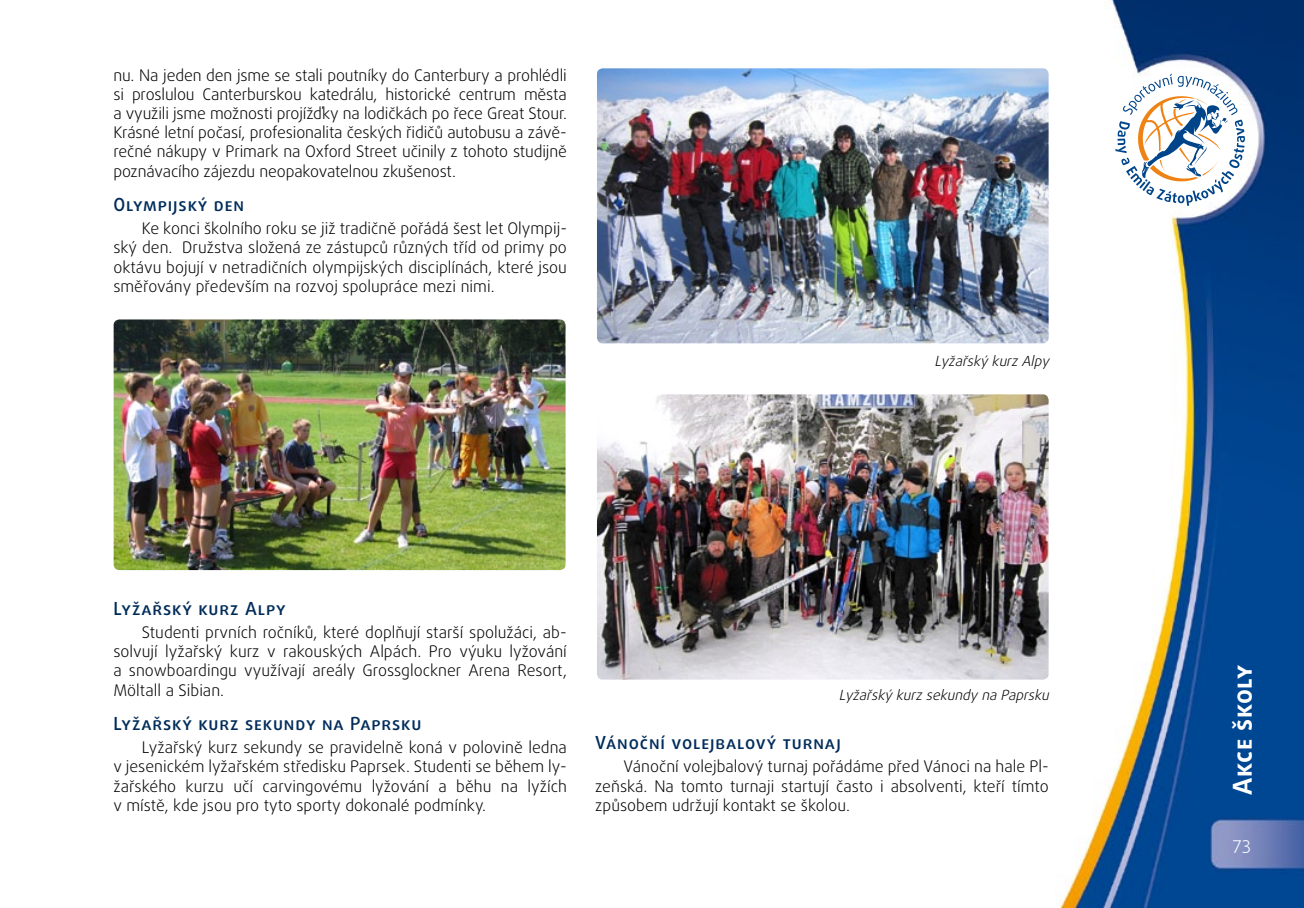
<style>
.page{position:relative;width:1304px;height:908px;background:#fff}
.page>*{position:absolute;margin:0;border:0;box-sizing:border-box;transform-origin:0 0}
.t1{font:700 26px "Daxline Pro";letter-spacing:.025em;color:#fff}
.t2{font:500 18px "Daxline Pro";letter-spacing:.05em;color:#002c5a}
.t3{font:300 18px "Daxline Pro";color:#fff}
.t4{font:300 16px/19.2px "Daxline Pro";color:#000;text-align:justify}
.t5{font:italic 300 14px "Daxline Pro";color:#000}
</style>
<div class="page">
<img style="left:113px;top:0;width:1191px;height:907px">
<svg style="left:1115px;top:74px;width:130px;height:132px"></svg>
<img style="left:114px;top:319px;width:452px;height:251px">
<img style="left:597px;top:68px;width:452px;height:275px">
<img style="left:597px;top:394px;width:452px;height:285px">
<p class="t4" style="left:113px;top:65px;width:455px">nu. Na jeden den jsme se stali poutníky do Canterbury a prohlédli si proslulou Canterburskou katedrálu, historické centrum města a využili jsme možnosti projížďky na lodičkách po řece Great Stour.<br>Krásné letní počasí, profesionalita českých řidičů autobusu a závě&shy;rečné nákupy v Primark na Oxford Street učinily z tohoto studijně poznávacího zájezdu neopakovatelnou zkušenost.</p>
<p class="t2" style="left:113px;top:192px;width:132px">Olympijský den</p>
<p class="t4" style="left:113px;top:219px;width:455px;text-indent:28px">Ke konci školního roku se již tradičně pořádá šest let Olympij&shy;ský den. Družstva složená ze zástupců různých tříd od primy po oktávu bojují v netradičních olympijských disciplínách, které jsou směřovány především na rozvoj spolupráce mezi nimi.</p>
<p class="t5" style="left:935px;top:351px;width:120px">Lyžařský kurzAlpy</p>
<p class="t2" style="left:113px;top:596px;width:174px">Lyžařský kurz Alpy</p>
<p class="t4" style="left:113px;top:622px;width:455px;text-indent:28px">Studenti prvních ročníků, které doplňují starší spolužáci, ab&shy;solvují lyžařský kurz v rakouských Alpách. Pro výuku lyžování a snowboardingu využívají areály Grossglockner Arena Resort, Möltall a Sibian.</p>
<p class="t2" style="left:113px;top:711px;width:310px">Lyžařský kurz sekundy na Paprsku</p>
<p class="t4" style="left:113px;top:737px;width:455px;text-indent:28px">Lyžařský kurz sekundy se pravidelně koná v polovině ledna v jesenickém lyžařském středisku Paprsek. Studenti se během ly&shy;žařského kurzu učí carvingovému lyžování a běhu na lyžích v místě, kde jsou pro tyto sporty dokonalé podmínky.</p>
<p class="t2" style="left:595px;top:730px;width:247px">Vánoční volejbalový turnaj</p>
<p class="t5" style="left:839px;top:685px;width:215px">Lyžařský kurzsekundy naPaprsku</p>
<p class="t4" style="left:595px;top:756px;width:455px;text-indent:28px">Vánoční volejbalový turnaj pořádáme před Vánoci na hale Pl&shy;zeňská. Na tomto turnaji startují často i absolventi, kteří tímto způsobem udržují kontakt se školou.</p>
<h1 class="t1" style="left:1225px;top:794px;width:131px;rotate:-90deg">Akce školy</h1>
<p class="t3" style="left:1232px;top:830px;width:20px">73</p>
</div>
